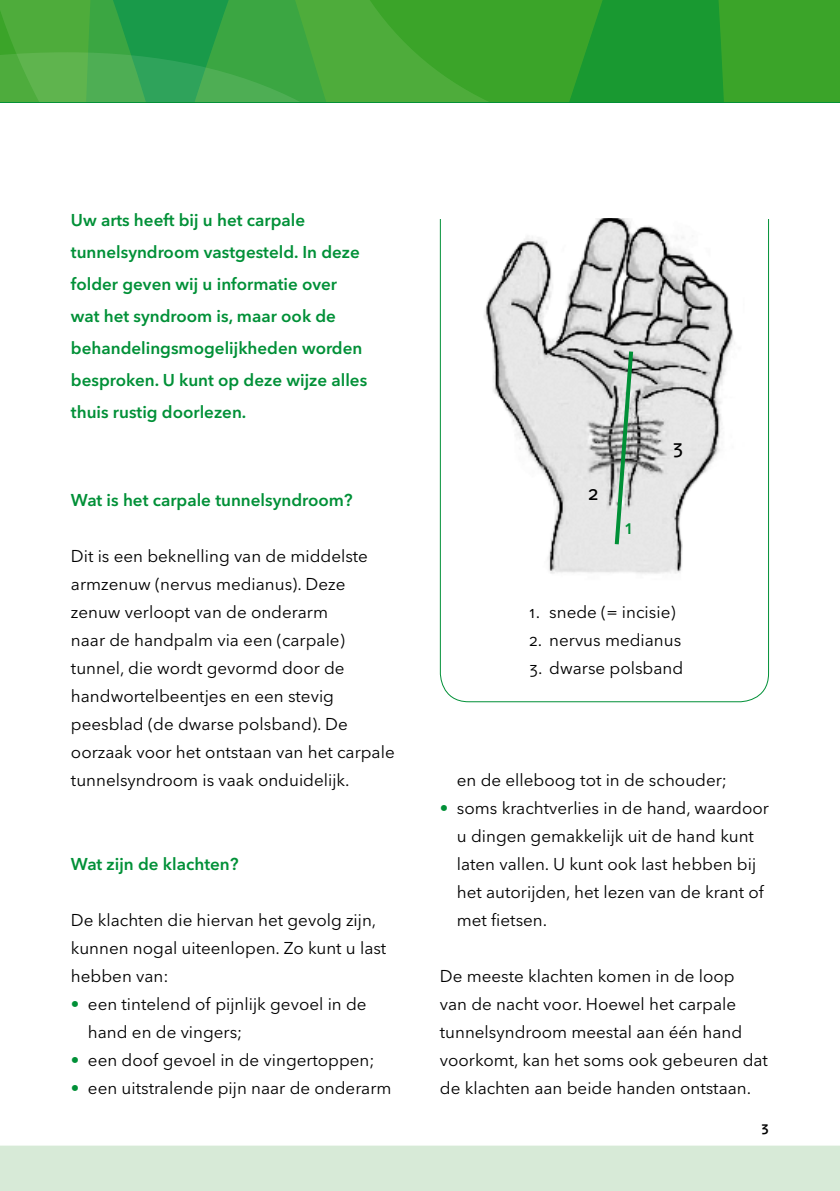
<style>
.page{position:relative;width:840px;height:1191px;background:#fff}
.page>*{position:absolute;margin:0;border:0;box-sizing:border-box;transform-origin:0 0}
.t1{font:500 20px "Avenir Next LT Pro";color:#000}
.t2{font:500 20px "Avenir Next LT Pro";color:#009037}
.t3{font:17px/28px "Avenir Next LT Pro";color:#000}
.t4{font:600 17px/32px "Avenir Next LT Pro";color:#009037}
.t5{font:600 14px "Avenir Next LT Pro";color:#000}
.s1{color:#009037}
</style>
<div class="page">
<svg style="left:300px;top:0;width:539px;height:102px;background:#36a22f"></svg>
<svg style="left:0;top:0;width:300px;height:102px;background:#3da747"></svg>
<div style="left:0;top:1145px;width:839px;height:46px;background:#d7ead7"></div>
<svg style="left:439px;top:218px;width:330px;height:485px"></svg>
<svg style="left:612px;top:347px;width:23px;height:201px;background:#9eb6a7"></svg>
<p class="t4" style="left:71px;top:204px;width:297px">Uw arts heeft bij u het carpale tunnelsyndroom vastgesteld. In deze folder geven wij u informatie over wat het syndroom is, maar ook de behandelingsmogelijkheden worden besproken. U kunt op deze wijze alles thuis rustig doorlezen.</p>
<p class="t4" style="left:71px;top:484px;width:283px">Wat is het carpale tunnelsyndroom?</p>
<p class="t3" style="left:71px;top:542px;width:325px">Dit is een beknelling van de middelste armzenuw (nervus medianus). Deze zenuw verloopt van de onderarm<br>naar de handpalm via een (carpale) tunnel, die wordt gevormd door de handwortelbeentjes en een stevig peesblad (de dwarse polsband). De oorzaak voor het ontstaan van het carpale tunnelsyndroom is vaak onduidelijk.</p>
<p class="t4" style="left:71px;top:848px;width:169px">Wat zijn de klachten?</p>
<p class="t3" style="left:71px;top:906px;width:317px">De klachten die hiervan het gevolg zijn, kunnen nogal uiteenlopen. Zo kunt u last hebben van:</p>
<p class="t3" style="left:88px;top:990px;width:280px;text-indent:-17px"><span class="s1">•</span> een tintelend of pijnlijk gevoel in de hand en de vingers;</p>
<p class="t3" style="left:71px;top:1046px;width:305px"><span class="s1">•</span> een doof gevoel in de vingertoppen;</p>
<p class="t3" style="left:71px;top:1074px;width:322px"><span class="s1">•</span> een uitstralende pijn naar de onderarm</p>
<p class="t1" style="left:587px;top:480px;width:12px">2</p>
<p class="t2" style="left:624px;top:515px;width:9px">1</p>
<p class="t1" style="left:672px;top:435px;width:12px">3</p>
<p class="t3" style="left:529px;top:598px;width:148px">1. snede (= incisie)</p>
<p class="t3" style="left:529px;top:626px;width:153px">2. nervus medianus</p>
<p class="t3" style="left:529px;top:654px;width:155px">3. dwarse polsband</p>
<p class="t3" style="left:456px;top:766px;width:271px">en de elleboog tot in de schouder;</p>
<p class="t3" style="left:456px;top:794px;width:313px;text-indent:-17px"><span class="s1">•</span> soms krachtverlies in de hand, waardoor u dingen gemakkelijk uit de hand kunt laten vallen. U kunt ook last hebben bij het autorijden, het lezen van de krant of met fietsen.</p>
<p class="t3" style="left:439px;top:962px;width:329px">De meeste klachten komen in de loop<br>van de nacht voor. Hoewel het carpale tunnelsyndroom meestal aan één hand voorkomt, kan het soms ook gebeuren dat de klachten aan beide handen ontstaan.</p>
<p class="t5" style="left:760px;top:1118px;width:9px">3</p>
</div>
